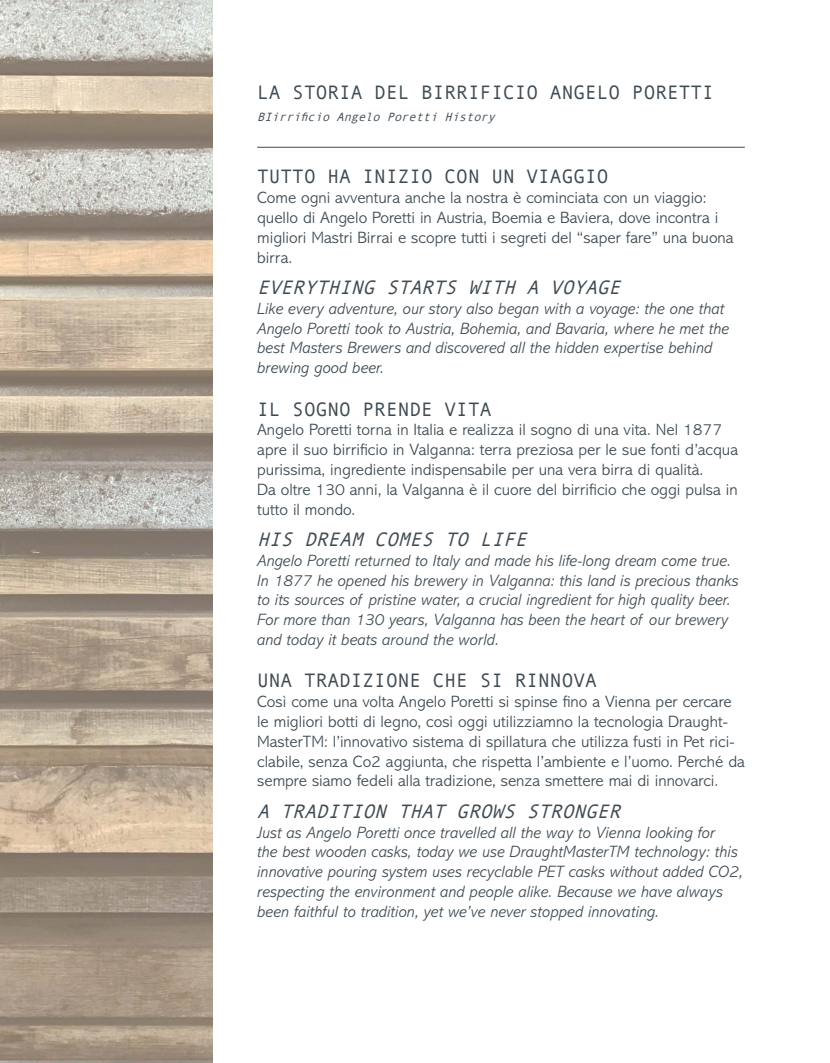
<style>
.page{position:relative;width:830px;height:1063px;background:#fff}
.page>*{position:absolute;margin:0;border:0;box-sizing:border-box;transform-origin:0 0}
.t1{font:19.5px "Andale Mono";color:#3f4b53}
.t2{font:italic 19.5px "Andale Mono";color:#3f4b53}
.t3{font:italic 300 16.5px/19.8px "Abadi MT Std";color:#3f4b53}
.t4{font:300 16.5px/19.8px "Abadi MT Std";color:#3f4b53}
.t5{font:italic 12px "Andale Mono";color:#3f4b53}
</style>
<div class="page">
<hr style="left:257px;top:147px;width:487px;height:1px;background:#3f4b53">
<img style="left:0;top:0;width:213px;height:1063px">
<p class="t1" style="left:257px;top:79px;width:458px">LA STORIA DEL BIRRIFICIO ANGELO PORETTI</p>
<p class="t5" style="left:257px;top:109px;width:243px">BIirrificio Angelo Poretti History</p>
<p class="t1" style="left:257px;top:164px;width:353px">TUTTO HA INIZIO CON UN VIAGGIO</p>
<p class="t4" style="left:257px;top:188px;width:477px">Come ogni avventura anche la nostra è cominciata con un viaggio: quello di Angelo Poretti in Austria, Boemia e Baviera, dove incontra i migliori Mastri Birrai e scopre tutti i segreti del “saper fare” una buona birra.</p>
<p class="t2" style="left:257px;top:275px;width:371px">EVERYTHING STARTS WITH A VOYAGE</p>
<p class="t3" style="left:257px;top:299px;width:473px">Like every adventure, our story also began with a voyage: the one that Angelo Poretti took to Austria, Bohemia, and Bavaria, where he met the best Masters Brewers and discovered all the hidden expertise behind brewing good beer.</p>
<p class="t1" style="left:257px;top:396px;width:236px">IL SOGNO PRENDE VITA</p>
<p class="t4" style="left:257px;top:420px;width:482px">Angelo Poretti torna in Italia e realizza il sogno di una vita. Nel 1877 apre il suo birrificio in Valganna: terra preziosa per le sue fonti d’acqua purissima, ingrediente indispensabile per una vera birra di qualità.<br>Da oltre 130 anni, la Valganna è il cuore del birrificio che oggi pulsa in tutto il mondo.</p>
<p class="t2" style="left:257px;top:527px;width:277px">HIS DREAM COMES TO LIFE</p>
<p class="t3" style="left:257px;top:551px;width:482px">Angelo Poretti returned to Italy and made his life-long dream come true.<br>In 1877 he opened his brewery in Valganna: this land is precious thanks to its sources of pristine water, a crucial ingredient for high quality beer.<br>For more than 130 years, Valganna has been the heart of our brewery and today it beats around the world.</p>
<p class="t1" style="left:257px;top:668px;width:341px">UNA TRADIZIONE CHE SI RINNOVA</p>
<p class="t4" style="left:257px;top:692px;width:489px">Così come una volta Angelo Poretti si spinse fino a Vienna per cercare le migliori botti di legno, così oggi utilizziamno la tecnologia Draught-MasterTM: l’innovativo sistema di spillatura che utilizza fusti in Pet rici&shy;clabile, senza Co2 aggiunta, che rispetta l’ambiente e l’uomo. Perché da sempre siamo fedeli alla tradizione, senza smettere mai di innovarci.</p>
<p class="t2" style="left:257px;top:798px;width:371px">A TRADITION THAT GROWS STRONGER</p>
<p class="t3" style="left:257px;top:823px;width:487px">Just as Angelo Poretti once travelled all the way to Vienna looking for<br>the best wooden casks, today we use DraughtMasterTM technology: this innovative pouring system uses recyclable PET casks without added CO2, respecting the environment and people alike. Because we have always been faithful to tradition, yet we’ve never stopped innovating.</p>
</div>
